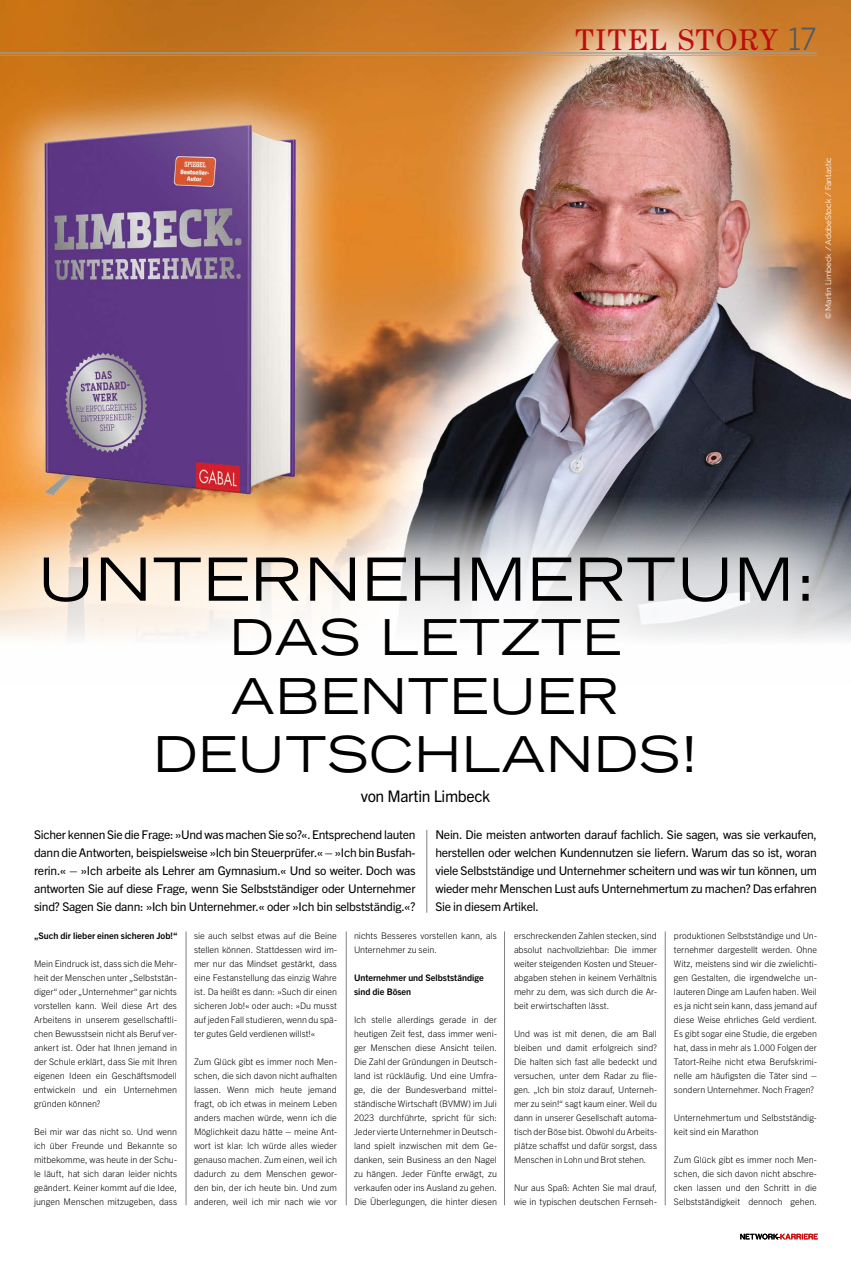
<style>
.page{position:relative;width:851px;height:1262px;background:#fff}
.page>*{position:absolute;margin:0;border:0;box-sizing:border-box;transform-origin:0 0}
.t1{font:expanded 59.4px "Trade Gothic LH";letter-spacing:.02em;color:#000}
.t2{font:expanded 49.4px/58.4px "Trade Gothic LH";letter-spacing:.02em;color:#000;text-align:center}
.t3{font:30px "Century";letter-spacing:.055em;color:#bd0e0d}
.t4{font:16px "Trade Gothic Next LT Pro";letter-spacing:-.02em;color:#000}
.t5{font:12px/18px "Trade Gothic Next LT Pro";letter-spacing:-.02em;color:#000;text-align:justify}
.t6{font:300 9px/14px "Trade Gothic Next LT Pro";color:#000;text-align:justify}
.t7{font:700 9px/14px "Trade Gothic Next LT Pro";color:#000}
.t8{font:8px "Raleway";color:#fff}
.s1{font-family:"Benton Sans";font-weight:300;color:#4d5c68}
</style>
<div class="page">
<img style="left:0;top:0;width:850px;height:481px">
<svg style="left:740px;top:1233px;width:77px;height:6px"></svg>
<div style="left:0;top:481px;width:850px;height:397px;background:#fff;opacity:.8"></div>
<hr style="left:186px;top:931px;width:1px;height:274px;background:#000">
<hr style="left:346px;top:931px;width:1px;height:274px;background:#000">
<hr style="left:504px;top:931px;width:1px;height:274px;background:#000">
<hr style="left:665px;top:931px;width:1px;height:274px;background:#000">
<hr style="left:426px;top:829px;width:1px;height:83px;background:#000">
<hr style="left:0;top:52px;width:816px;height:2px;background:#9d9d9c">
<hr style="left:0;top:55px;width:816px;height:1px;background:#9d9d9c">
<h3 class="t3" style="left:575px;top:22px;width:243px">TITEL STORY <span class="s1">17</span></h3>
<p class="t8" style="left:823px;top:319px;width:163px;rotate:-90deg">© Martin Limbeck / AdobeStock / Fantastic</p>
<h1 class="t1" style="left:38px;top:540px;width:779px">UNTERNEHMERTUM:</h1>
<h2 class="t2" style="left:153px;top:607px;width:545px">DAS LETZTE<br>ABENTEUER<br>DEUTSCHLANDS!</h2>
<h3 class="t4" style="left:360px;top:785px;width:131px">von Martin Limbeck</h3>
<p class="t5" style="left:34px;top:825px;width:383px">Sicher kennen Sie die Frage: »Und was machen Sie so?«. Entsprechend lauten dann die Antworten, beispielsweise »Ich bin Steuerprüfer.« – »Ich bin Busfah&shy;rerin.« – »Ich arbeite als Lehrer am Gymnasium.« Und so weiter. Doch was antworten Sie auf diese Frage, wenn Sie Selbstständiger oder Unternehmer sind? Sagen Sie dann: »Ich bin Unternehmer.« oder »Ich bin selbstständig.«?</p>
<p class="t5" style="left:435px;top:825px;width:383px">Nein. Die meisten antworten darauf fachlich. Sie sagen, was sie verkaufen, herstellen oder welchen Kundennutzen sie liefern. Warum das so ist, woran viele Selbstständige und Unternehmer scheitern und was wir tun können, um wieder mehr Menschen Lust aufs Unternehmertum zu machen? Das erfahren Sie in diesem Artikel.</p>
<p class="t7" style="left:34px;top:928px;width:145px">„Such dir lieber einen sicheren Job!“</p>
<p class="t6" style="left:34px;top:956px;width:144px">Mein Eindruck ist, dass sich die Mehr&shy;heit der Menschen unter „Selbststän&shy;diger“ oder „Unternehmer“ gar nichts vorstellen kann. Weil diese Art des Arbeitens in unserem gesellschaftli&shy;chen Bewusstsein nicht als Beruf ver&shy;ankert ist. Oder hat Ihnen jemand in der Schule erklärt, dass Sie mit Ihren eigenen Ideen ein Geschäftsmodell entwickeln und ein Unternehmen gründen können?</p>
<p class="t6" style="left:34px;top:1124px;width:144px">Bei mir war das nicht so. Und wenn ich über Freunde und Bekannte so mitbekomme, was heute in der Schu&shy;le läuft, hat sich daran leider nichts geändert. Keiner kommt auf die Idee, jungen Menschen mitzugeben, dass</p>
<p class="t6" style="left:194px;top:928px;width:144px">sie auch selbst etwas auf die Beine stellen können. Stattdessen wird im&shy;mer nur das Mindset gestärkt, dass eine Festanstellung das einzig Wahre ist. Da heißt es dann: »Such dir einen sicheren Job!« oder auch: »Du musst auf jeden Fall studieren, wenn du spä&shy;ter gutes Geld verdienen willst!«</p>
<p class="t6" style="left:194px;top:1054px;width:144px">Zum Glück gibt es immer noch Men&shy;schen, die sich davon nicht aufhalten lassen. Wenn mich heute jemand fragt, ob ich etwas in meinem Leben anders machen würde, wenn ich die Möglichkeit dazu hätte – meine Ant&shy;wort ist klar: Ich würde alles wieder genauso machen. Zum einen, weil ich dadurch zu dem Menschen gewor&shy;den bin, der ich heute bin. Und zum anderen, weil ich mir nach wie vor</p>
<p class="t6" style="left:354px;top:928px;width:144px">nichts Besseres vorstellen kann, als<br>Unternehmer zu sein.</p>
<p class="t7" style="left:354px;top:970px;width:131px">Unternehmer und Selbstständige sind die Bösen</p>
<p class="t6" style="left:354px;top:1012px;width:144px">Ich stelle allerdings gerade in der heutigen Zeit fest, dass immer weni&shy;ger Menschen diese Ansicht teilen.<br>Die Zahl der Gründungen in Deutsch&shy;land ist rückläufig. Und eine Umfra&shy;ge, die der Bundesverband mittel&shy;ständische Wirtschaft (BVMW) im Juli 2023 durchführte, spricht für sich:<br>Jeder vierte Unternehmer in Deutsch&shy;land spielt inzwischen mit dem Ge&shy;danken, sein Business an den Nagel zu hängen. Jeder Fünfte erwägt, zu verkaufen oder ins Ausland zu gehen.<br>Die Überlegungen, die hinter diesen</p>
<p class="t6" style="left:514px;top:928px;width:144px">erschreckenden Zahlen stecken, sind absolut nachvollziehbar: Die immer weiter steigenden Kosten und Steuer&shy;abgaben stehen in keinem Verhältnis mehr zu dem, was sich durch die Ar&shy;beit erwirtschaften lässt.</p>
<p class="t6" style="left:514px;top:1026px;width:144px">Und was ist mit denen, die am Ball bleiben und damit erfolgreich sind?<br>Die halten sich fast alle bedeckt und versuchen, unter dem Radar zu flie&shy;gen. „Ich bin stolz darauf, Unterneh&shy;mer zu sein!“ sagt kaum einer. Weil du dann in unserer Gesellschaft automa&shy;tisch der Böse bist. Obwohl du Arbeits&shy;plätze schaffst und dafür sorgst, dass Menschen in Lohn und Brot stehen.</p>
<p class="t6" style="left:514px;top:1180px;width:144px">Nur aus Spaß: Achten Sie mal drauf, wie in typischen deutschen Fernseh-</p>
<p class="t6" style="left:674px;top:928px;width:144px">produktionen Selbstständige und Un&shy;ternehmer dargestellt werden. Ohne Witz, meistens sind wir die zwielichti&shy;gen Gestalten, die irgendwelche un&shy;lauteren Dinge am Laufen haben. Weil es ja nicht sein kann, dass jemand auf diese Weise ehrliches Geld verdient.<br>Es gibt sogar eine Studie, die ergeben hat, dass in mehr als 1.000 Folgen der Tatort-Reihe nicht etwa Berufskrimi&shy;nelle am häufigsten die Täter sind – sondern Unternehmer. Noch Fragen?</p>
<p class="t6" style="left:674px;top:1110px;width:144px">Unternehmertum und Selbstständig&shy;keit sind ein Marathon</p>
<p class="t6" style="left:674px;top:1152px;width:144px">Zum Glück gibt es immer noch Men&shy;schen, die sich davon nicht abschre&shy;cken lassen und den Schritt in die Selbstständigkeit dennoch gehen.</p>
</div>
